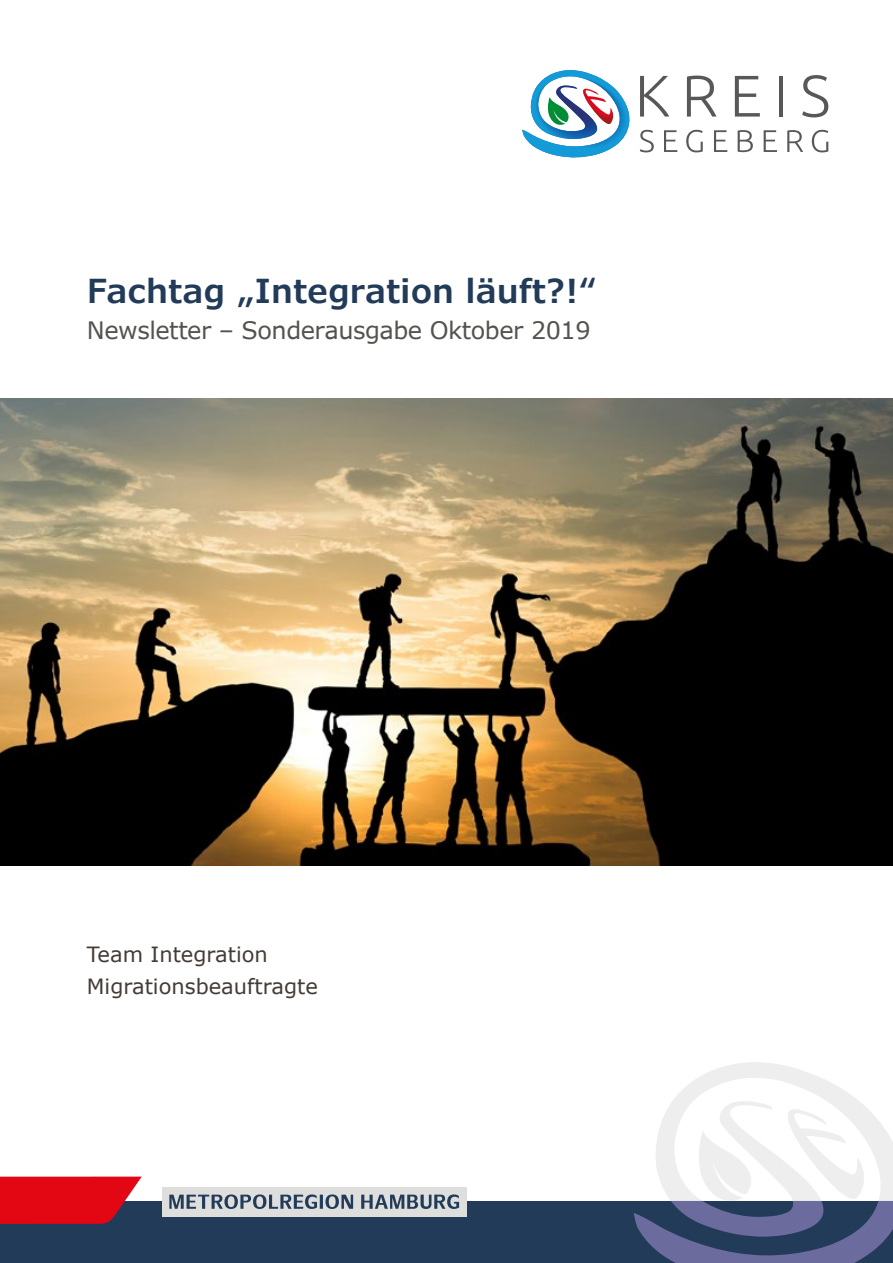
<style>
.page{position:relative;width:893px;height:1263px;background:#fff}
.page>*{position:absolute;margin:0;border:0;box-sizing:border-box;transform-origin:0 0}
.t1{font:600 33px "Verdana Pro";color:#213b59}
.t2{font:24px "Verdana Pro";letter-spacing:-.02em;color:#53534f}
.t3{font:21px/31.5px "Verdana";color:#443b35}
</style>
<div class="page">
<div style="left:0;top:1201px;width:893px;height:62px;background:#213b59"></div>
<svg style="left:0;top:1176px;width:142px;height:48px;background:#d21523"></svg>
<div style="left:162px;top:1187px;width:304px;height:29px;background:#dededd"></div>
<svg style="left:169px;top:1194px;width:290px;height:15px"></svg>
<svg style="left:634px;top:1062px;width:259px;height:201px"></svg>
<svg style="left:640px;top:76px;width:29px;height:41px"></svg>
<svg style="left:687px;top:76px;width:29px;height:41px"></svg>
<svg style="left:735px;top:76px;width:25px;height:41px"></svg>
<hr style="left:779px;top:76px;width:4px;height:41px;background:#585857">
<svg style="left:802px;top:75px;width:26px;height:42px"></svg>
<svg style="left:640px;top:130px;width:14px;height:22px"></svg>
<svg style="left:664px;top:130px;width:13px;height:22px"></svg>
<svg style="left:686px;top:130px;width:17px;height:22px"></svg>
<svg style="left:714px;top:130px;width:13px;height:22px"></svg>
<svg style="left:738px;top:130px;width:15px;height:22px"></svg>
<svg style="left:764px;top:130px;width:13px;height:22px"></svg>
<svg style="left:787px;top:130px;width:16px;height:22px"></svg>
<svg style="left:812px;top:130px;width:16px;height:22px"></svg>
<svg style="left:522px;top:70px;width:108px;height:88px"></svg>
<img style="left:0;top:399px;width:893px;height:466px">
<h1 class="t1" style="left:87px;top:269px;width:511px">Fachtag „Integration läuft?!“</h1>
<p class="t2" style="left:87px;top:315px;width:505px">Newsletter – Sonderausgabe Oktober 2019</p>
<p class="t3" style="left:87px;top:938px;width:233px">Team Integration<br>Migrationsbeauftragte</p>
</div>
